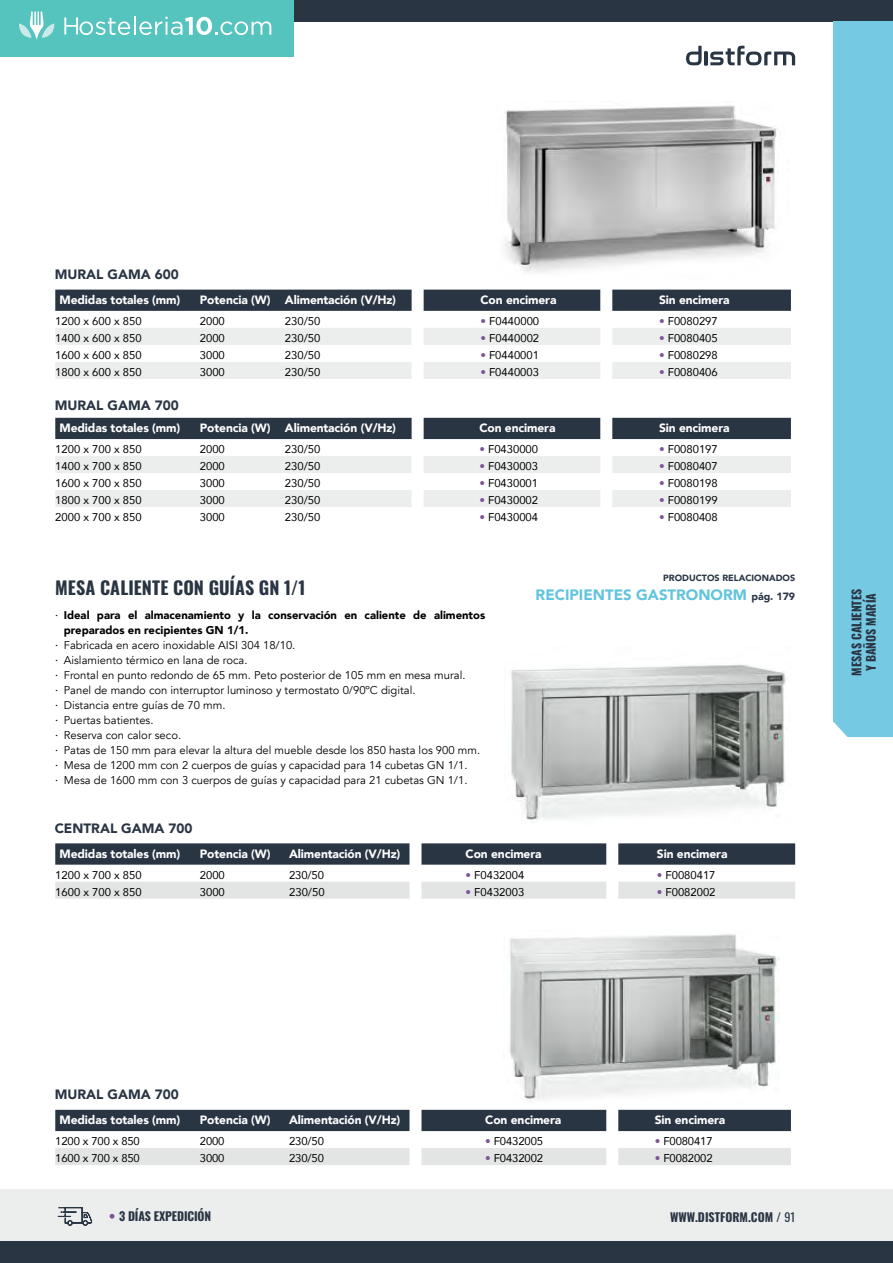
<style>
.page{position:relative;width:893px;height:1263px;background:#fff}
.page>*{position:absolute;margin:0;border:0;box-sizing:border-box;transform-origin:0 0}
.t1{font:700 18px "Oswald";letter-spacing:.005em;color:#2a3544}
.t2{font:900 15px "Avenir";color:#62c4dd}
.t3{font:900 13.5px "Avenir";color:#2a3544}
.t4{font:900 12px "Avenir";letter-spacing:-.01em;color:#fff}
.t5{font:700 12px/14.4px "Oswald";color:#2a3544;text-align:center}
.t6{font:11.25px "Avenir";color:#000}
.t7{font:11.25px "Avenir";color:#000}
.t8{font:900 11.25px "Avenir";color:#000}
.t9{font:900 9px "Avenir";color:#2a3544}
.s1{color:#7e549a}
.s2{font-weight:400}
.s3{font-style:inherit}
.s4{font-size:10.5px;color:#2a3544}
.s5{font-family:"Avenir";font-weight:400;font-size:13.5px;color:#7e549a}
</style>
<div class="page">
<div style="left:0;top:1189px;width:893px;height:53px;background:#eceded"></div>
<div style="left:0;top:1242px;width:893px;height:21px;background:#2a3544"></div>
<div style="left:0;top:0;width:893px;height:21px;background:#2a3544"></div>
<svg style="left:686px;top:46px;width:109px;height:19px"></svg>
<hr style="left:0;top:21px;width:1px;height:127px;background:#eceded">
<div style="left:833px;top:21px;width:60px;height:701px;background:#75c9e2"></div>
<svg style="left:834px;top:722px;width:59px;height:15px"></svg>
<svg style="left:55px;top:843px;width:740px;height:22px;background:#313b4a"></svg>
<div style="left:55px;top:882px;width:740px;height:17px;background:#e3e4e4"></div>
<div style="left:55px;top:1110px;width:736px;height:21px;background:#2a3544"></div>
<div style="left:55px;top:1148px;width:736px;height:17px;background:#e3e4e4"></div>
<div style="left:409px;top:813px;width:12px;height:366px;background:#fff"></div>
<img style="left:504px;top:105px;width:274px;height:168px">
<div style="left:55px;top:290px;width:736px;height:21px;background:#2a3544"></div>
<svg style="left:55px;top:328px;width:736px;height:51px"></svg>
<div style="left:55px;top:418px;width:736px;height:21px;background:#2a3544"></div>
<svg style="left:55px;top:456px;width:736px;height:51px"></svg>
<div style="left:412px;top:280px;width:12px;height:260px;background:#fff"></div>
<div style="left:600px;top:280px;width:12px;height:255px;background:#fff"></div>
<div style="left:606px;top:805px;width:12px;height:374px;background:#fff"></div>
<img style="left:509px;top:934px;width:271px;height:168px">
<img style="left:511px;top:664px;width:275px;height:159px">
<svg style="left:58px;top:1207px;width:34px;height:19px"></svg>
<div style="left:0;top:0;width:293px;height:57px;background:#55c3be"></div>
<svg style="left:64px;top:16px;width:207px;height:19px"></svg>
<svg style="left:19px;top:11px;width:36px;height:29px"></svg>
<p class="t3" style="left:55px;top:262px;width:125px">MURAL GAMA 600</p>
<p class="t4" style="left:60px;top:289px;width:122px">Medidas totales (mm)</p>
<p class="t4" style="left:200px;top:289px;width:198px">Potencia (W) Alimentación (V/Hz)</p>
<p class="t4" style="left:480px;top:289px;width:77px">Con encimera</p>
<p class="t4" style="left:659px;top:289px;width:72px">Sin encimera</p>
<p class="t6" style="left:55px;top:312px;width:88px">1200 x 600 x 850</p>
<p class="t6" style="left:200px;top:312px;width:27px">2000</p>
<p class="t6" style="left:285px;top:312px;width:37px">230/50</p>
<p class="t6" style="left:480px;top:312px;width:60px"><span class="s1">•</span> F0440000</p>
<p class="t6" style="left:659px;top:312px;width:60px"><span class="s1">•</span> F0080297</p>
<p class="t6" style="left:55px;top:329px;width:88px">1400 x 600 x 850</p>
<p class="t6" style="left:200px;top:329px;width:27px">2000</p>
<p class="t6" style="left:285px;top:329px;width:37px">230/50</p>
<p class="t6" style="left:480px;top:329px;width:60px"><span class="s1">•</span> F0440002</p>
<p class="t6" style="left:659px;top:329px;width:60px"><span class="s1">•</span> F0080405</p>
<p class="t6" style="left:55px;top:346px;width:88px">1600 x 600 x 850</p>
<p class="t6" style="left:200px;top:346px;width:27px">3000</p>
<p class="t6" style="left:285px;top:346px;width:37px">230/50</p>
<p class="t6" style="left:480px;top:346px;width:60px"><span class="s1">•</span> F0440001</p>
<p class="t6" style="left:659px;top:346px;width:60px"><span class="s1">•</span> F0080298</p>
<p class="t6" style="left:55px;top:363px;width:88px">1800 x 600 x 850</p>
<p class="t6" style="left:200px;top:363px;width:27px">3000</p>
<p class="t6" style="left:285px;top:363px;width:37px">230/50</p>
<p class="t6" style="left:480px;top:363px;width:60px"><span class="s1">•</span> F0440003</p>
<p class="t6" style="left:659px;top:363px;width:60px"><span class="s1">•</span> F0080406</p>
<p class="t3" style="left:55px;top:393px;width:125px">MURAL GAMA 700</p>
<p class="t4" style="left:60px;top:418px;width:122px">Medidas totales (mm)</p>
<p class="t4" style="left:200px;top:418px;width:198px">Potencia (W) Alimentación (V/Hz)</p>
<p class="t4" style="left:479px;top:418px;width:77px">Con encimera</p>
<p class="t4" style="left:659px;top:418px;width:72px">Sin encimera</p>
<p class="t6" style="left:55px;top:440px;width:88px">1200 x 700 x 850</p>
<p class="t6" style="left:200px;top:440px;width:27px">2000</p>
<p class="t6" style="left:285px;top:440px;width:37px">230/50</p>
<p class="t6" style="left:479px;top:440px;width:60px"><span class="s1">•</span> F0430000</p>
<p class="t6" style="left:659px;top:440px;width:60px"><span class="s1">•</span> F0080197</p>
<p class="t6" style="left:55px;top:457px;width:88px">1400 x 700 x 850</p>
<p class="t6" style="left:200px;top:457px;width:27px">2000</p>
<p class="t6" style="left:285px;top:457px;width:37px">230/50</p>
<p class="t6" style="left:479px;top:457px;width:60px"><span class="s1">•</span> F0430003</p>
<p class="t6" style="left:659px;top:457px;width:60px"><span class="s1">•</span> F0080407</p>
<p class="t6" style="left:55px;top:474px;width:88px">1600 x 700 x 850</p>
<p class="t6" style="left:200px;top:474px;width:27px">3000</p>
<p class="t6" style="left:285px;top:474px;width:37px">230/50</p>
<p class="t6" style="left:479px;top:474px;width:60px"><span class="s1">•</span> F0430001</p>
<p class="t6" style="left:659px;top:474px;width:60px"><span class="s1">•</span> F0080198</p>
<p class="t6" style="left:55px;top:491px;width:88px">1800 x 700 x 850</p>
<p class="t6" style="left:200px;top:491px;width:27px">3000</p>
<p class="t6" style="left:285px;top:491px;width:37px">230/50</p>
<p class="t6" style="left:479px;top:491px;width:60px"><span class="s1">•</span> F0430002</p>
<p class="t6" style="left:659px;top:491px;width:60px"><span class="s1">•</span> F0080199</p>
<p class="t6" style="left:55px;top:508px;width:88px">2000 x 700 x 850</p>
<p class="t6" style="left:200px;top:508px;width:27px">3000</p>
<p class="t6" style="left:285px;top:508px;width:37px">230/50</p>
<p class="t6" style="left:479px;top:508px;width:60px"><span class="s1">•</span> F0430004</p>
<p class="t6" style="left:659px;top:508px;width:60px"><span class="s1">•</span> F0080408</p>
<h1 class="t1" style="left:55px;top:572px;width:252px">MESA CALIENTE CON GUÍAS GN 1/1</h1>
<p class="t8" style="left:55px;top:605px;width:431px"><span class="s2">·</span> Ideal para el almacenamiento y la conservación en caliente de alimentos</p>
<p class="t8" style="left:64px;top:620px;width:186px">preparados en recipientes GN 1/1.</p>
<p class="t7" style="left:55px;top:638px;width:242px"><span class="s3">·</span> Fabricada en acero inoxidable AISI 304 18/10.</p>
<p class="t7" style="left:55px;top:653px;width:194px"><span class="s3">·</span> Aislamiento térmico en lana de roca.</p>
<p class="t7" style="left:55px;top:668px;width:412px"><span class="s3">·</span> Frontal en punto redondo de 65 mm. Peto posterior de 105 mm en mesa mural.</p>
<p class="t7" style="left:55px;top:683px;width:362px"><span class="s3">·</span> Panel de mando con interruptor luminoso y termostato 0/90ºC digital.</p>
<p class="t7" style="left:55px;top:698px;width:172px"><span class="s3">·</span> Distancia entre guías de 70 mm.</p>
<p class="t7" style="left:55px;top:713px;width:100px"><span class="s3">·</span> Puertas batientes.</p>
<p class="t7" style="left:55px;top:728px;width:127px"><span class="s3">·</span> Reserva con calor seco.</p>
<p class="t7" style="left:55px;top:743px;width:426px"><span class="s3">·</span> Patas de 150 mm para elevar la altura del mueble desde los 850 hasta los 900 mm.</p>
<p class="t7" style="left:55px;top:758px;width:414px"><span class="s3">·</span> Mesa de 1200 mm con 2 cuerpos de guías y capacidad para 14 cubetas GN 1/1.</p>
<p class="t7" style="left:55px;top:773px;width:414px"><span class="s3">·</span> Mesa de 1600 mm con 3 cuerpos de guías y capacidad para 21 cubetas GN 1/1.</p>
<p class="t3" style="left:55px;top:817px;width:139px">CENTRAL GAMA 700</p>
<p class="t9" style="left:663px;top:570px;width:133px">PRODUCTOS RELACIONADOS</p>
<h2 class="t2" style="left:536px;top:582px;width:261px">RECIPIENTES GASTRONORM <span class="s4">pág. 179</span></h2>
<p class="t4" style="left:60px;top:843px;width:122px">Medidas totales (mm)</p>
<p class="t4" style="left:200px;top:843px;width:72px">Potencia (W)</p>
<p class="t4" style="left:289px;top:843px;width:113px">Alimentación (V/Hz)</p>
<p class="t4" style="left:466px;top:843px;width:77px">Con encimera</p>
<p class="t4" style="left:657px;top:843px;width:72px">Sin encimera</p>
<p class="t6" style="left:55px;top:866px;width:88px">1200 x 700 x 850</p>
<p class="t6" style="left:200px;top:866px;width:27px">2000</p>
<p class="t6" style="left:289px;top:866px;width:36px">230/50</p>
<p class="t6" style="left:466px;top:866px;width:60px"><span class="s1">•</span> F0432004</p>
<p class="t6" style="left:657px;top:866px;width:60px"><span class="s1">•</span> F0080417</p>
<p class="t6" style="left:55px;top:883px;width:88px">1600 x 700 x 850</p>
<p class="t6" style="left:200px;top:883px;width:27px">3000</p>
<p class="t6" style="left:289px;top:883px;width:37px">230/50</p>
<p class="t6" style="left:466px;top:883px;width:60px"><span class="s1">•</span> F0432003</p>
<p class="t6" style="left:657px;top:883px;width:60px"><span class="s1">•</span> F0082002</p>
<p class="t5" style="left:848px;top:676px;width:88px;rotate:-90deg">MESAS CALIENTES<br>Y BAÑOS MARÍA</p>
<p class="t3" style="left:55px;top:1083px;width:125px">MURAL GAMA 700</p>
<p class="t4" style="left:60px;top:1109px;width:122px">Medidas totales (mm)</p>
<p class="t4" style="left:200px;top:1109px;width:72px">Potencia (W)</p>
<p class="t4" style="left:289px;top:1109px;width:113px">Alimentación (V/Hz)</p>
<p class="t4" style="left:485px;top:1109px;width:77px">Con encimera</p>
<p class="t4" style="left:655px;top:1109px;width:72px">Sin encimera</p>
<p class="t6" style="left:55px;top:1132px;width:86px">1200 x 700 x 850</p>
<p class="t6" style="left:200px;top:1132px;width:26px">2000</p>
<p class="t6" style="left:289px;top:1132px;width:36px">230/50</p>
<p class="t6" style="left:485px;top:1132px;width:59px"><span class="s1">•</span> F0432005</p>
<p class="t6" style="left:655px;top:1132px;width:59px"><span class="s1">•</span> F0080417</p>
<p class="t6" style="left:55px;top:1149px;width:86px">1600 x 700 x 850</p>
<p class="t6" style="left:200px;top:1149px;width:26px">3000</p>
<p class="t6" style="left:289px;top:1149px;width:36px">230/50</p>
<p class="t6" style="left:485px;top:1149px;width:59px"><span class="s1">•</span> F0432002</p>
<p class="t6" style="left:655px;top:1149px;width:59px"><span class="s1">•</span> F0082002</p>
<p class="t5" style="left:109px;top:1208px;width:104px"><span class="s5">•</span> 3 DÍAS EXPEDICIÓN</p>
<p class="t5" style="left:670px;top:1208px;width:127px">WWW.DISTFORM.COM / <span class="s2">91</span></p>
</div>
